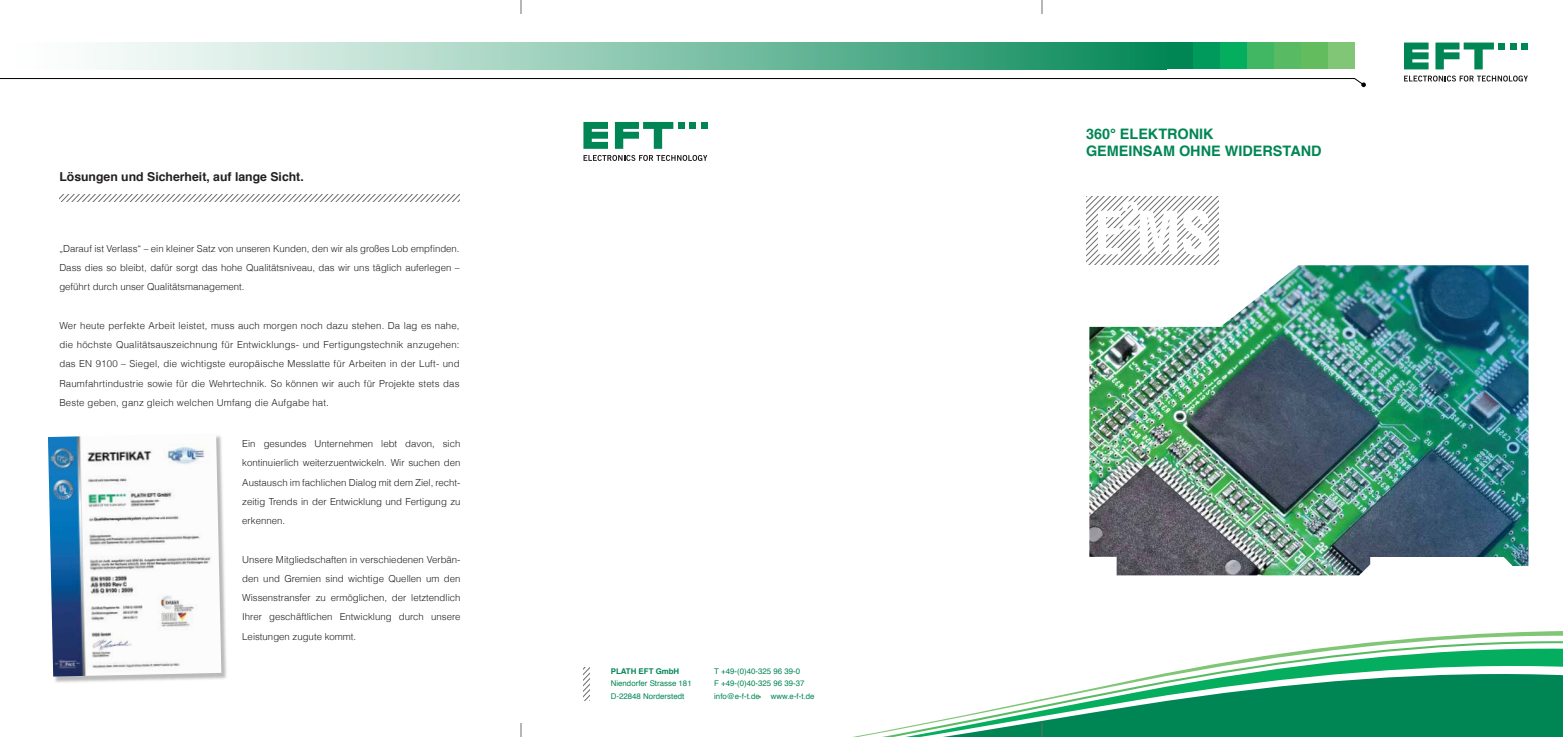
<style>
.page{position:relative;width:1563px;height:737px;background:#fff}
.page>*{position:absolute;margin:0;border:0;box-sizing:border-box;transform-origin:0 0}
.t1{font:700 14.44px/17.5px "Helvetica";color:#008654}
.t2{font:700 12.25px "Helvetica";color:#231f20}
.t3{font:300 9.62px/19.2px "Helvetica";color:#231f20;text-align:justify}
.t4{font:7.88px/12.2px "Helvetica";color:#008654}
.t5{font:700 7.88px "Helvetica";color:#008654}
</style>
<div class="page">
<img style="left:53px;top:440px;width:174px;height:243px">
<img style="left:48px;top:435px;width:173px;height:241px">
<svg style="left:1404px;top:76px;width:123px;height:6px"></svg>
<svg style="left:1404px;top:43px;width:24px;height:26px"></svg>
<svg style="left:1435px;top:43px;width:59px;height:26px"></svg>
<div style="left:1521px;top:43px;width:7px;height:6px;background:#008654"></div>
<div style="left:1509px;top:43px;width:7px;height:6px;background:#008654"></div>
<div style="left:1498px;top:43px;width:7px;height:6px;background:#008654"></div>
<svg style="left:1327px;top:43px;width:27px;height:26px"></svg>
<div style="left:1301px;top:43px;width:26px;height:26px;background:#63bd5e"></div>
<div style="left:1328px;top:44px;width:25px;height:24px;background:#80c676"></div>
<div style="left:1274px;top:43px;width:27px;height:26px;background:#58bb63"></div>
<div style="left:1247px;top:43px;width:27px;height:26px;background:#42b763"></div>
<div style="left:1220px;top:43px;width:27px;height:26px;background:#04ae5e"></div>
<div style="left:1193px;top:43px;width:27px;height:26px;background:#009b5c"></div>
<div style="left:1166px;top:43px;width:27px;height:26px;background:#008654"></div>
<div style="left:0;top:43px;width:1166px;height:26px;background:linear-gradient(to right,#fff,#0f8d5e)"></div>
<svg style="left:0;top:78px;width:1366px;height:9px"></svg>
<svg style="left:583px;top:668px;width:7px;height:32px"></svg>
<svg style="left:1087px;top:196px;width:131px;height:68px"></svg>
<img style="left:1089px;top:265px;width:439px;height:310px">
<svg style="left:59px;top:194px;width:401px;height:7px"></svg>
<svg style="left:759px;top:631px;width:804px;height:106px"></svg>
<svg style="left:521px;top:0;width:1px;height:14px"></svg>
<svg style="left:521px;top:723px;width:1px;height:14px"></svg>
<svg style="left:1042px;top:0;width:1px;height:14px"></svg>
<svg style="left:1042px;top:723px;width:1px;height:14px"></svg>
<svg style="left:583px;top:155px;width:124px;height:6px"></svg>
<svg style="left:583px;top:122px;width:25px;height:27px"></svg>
<svg style="left:615px;top:122px;width:58px;height:27px"></svg>
<div style="left:700px;top:122px;width:7px;height:7px;background:#008654"></div>
<div style="left:689px;top:122px;width:7px;height:7px;background:#008654"></div>
<div style="left:678px;top:122px;width:7px;height:7px;background:#008654"></div>
<p class="t2" style="left:59px;top:166px;width:246px">Lösungen und Sicherheit, auf lange Sicht.</p>
<p class="t3" style="left:59px;top:238px;width:402px">„Darauf ist Verlass“ – ein kleiner Satz von unseren Kunden, den wir als großes Lob empfinden.<br>Dass dies so bleibt, dafür sorgt das hohe Qualitätsniveau, das wir uns täglich auferlegen – geführt durch unser Qualitätsmanagement.</p>
<p class="t3" style="left:59px;top:315px;width:402px">Wer heute perfekte Arbeit leistet, muss auch morgen noch dazu stehen. Da lag es nahe, die höchste Qualitätsauszeichnung für Entwicklungs- und Fertigungstechnik anzugehen: das EN 9100 – Siegel, die wichtigste europäische Messlatte für Arbeiten in der Luft- und Raumfahrtindustrie sowie für die Wehrtechnik. So können wir auch für Projekte stets das Beste geben, ganz gleich welchen Umfang die Aufgabe hat.</p>
<p class="t3" style="left:242px;top:433px;width:220px">Ein gesundes Unternehmen lebt davon, sich kontinuierlich weiterzuentwickeln. Wir suchen den Austausch im fachlichen Dialog mit dem Ziel, recht&shy;zeitig Trends in der Entwicklung und Fertigung zu erkennen.</p>
<p class="t3" style="left:242px;top:549px;width:220px">Unsere Mitgliedschaften in verschiedenen Verbän&shy;den und Gremien sind wichtige Quellen um den Wissenstransfer zu ermöglichen, der letztendlich Ihrer geschäftlichen Entwicklung durch unsere Leistungen zugute kommt.</p>
<p class="t5" style="left:611px;top:665px;width:70px">PLATH EFT GmbH</p>
<p class="t4" style="left:611px;top:677px;width:82px">Niendorfer Strasse 181<br>D-22848 Norderstedt</p>
<p class="t4" style="left:714px;top:665px;width:92px">T +49-(0)40-325 96 39-0<br>F +49-(0)40-325 96 39-37 info@e-f-t.de</p>
<p class="t4" style="left:771px;top:690px;width:45px">www.e-f-t.de</p>
<h1 class="t1" style="left:1086px;top:125px;width:237px">360° ELEKTRONIK<br>GEMEINSAM OHNE WIDERSTAND</h1>
</div>
